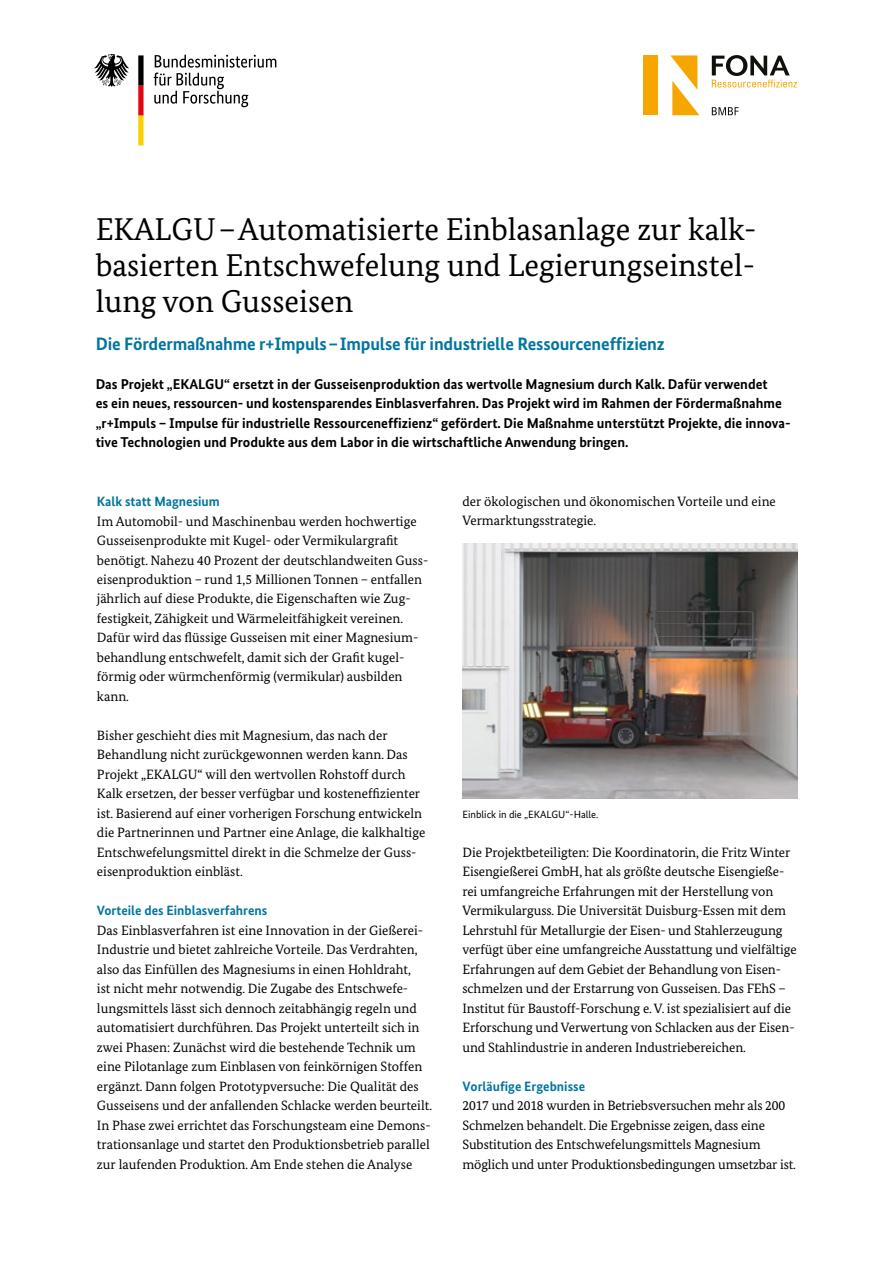
<style>
.page{position:relative;width:893px;height:1263px;background:#fff}
.page>*{position:absolute;margin:0;border:0;box-sizing:border-box;transform-origin:0 0}
.t1{font:31.5px/36px "Bundes Serif";color:#000;text-align:justify}
.t2{font:700 18px "Bundes Sans";letter-spacing:-.01em;color:#0075a0}
.t3{font:700 14.25px/19.5px "Bundes Sans";color:#000}
.t4{font:13.5px/19.5px "Bundes Serif";color:#000}
.t5{font:700 13.5px "Bundes Sans";color:#0075a0}
.t6{font:10.5px "Bundes Sans";color:#000}
</style>
<div class="page">
<img style="left:463px;top:544px;width:334px;height:254px">
<svg style="left:154px;top:55px;width:122px;height:52px"></svg>
<svg style="left:94px;top:54px;width:35px;height:33px"></svg>
<svg style="left:138px;top:55px;width:6px;height:90px"></svg>
<div style="left:644px;top:55px;width:14px;height:60px;background:#f7a600"></div>
<svg style="left:670px;top:55px;width:29px;height:60px"></svg>
<svg style="left:712px;top:107px;width:27px;height:8px"></svg>
<svg style="left:712px;top:55px;width:85px;height:32px"></svg>
<h1 class="t1" style="left:96px;top:211px;width:662px">EKALGU–Automatisierte Einblasanlage zur kalk&shy;basierten Entschwefelung und Legierungseinstel&shy;lung von Gusseisen</h1>
<h2 class="t2" style="left:96px;top:333px;width:571px">Die Fördermaßnahme r+Impuls–Impulse für industrielle Ressourceneffizienz</h2>
<p class="t3" style="left:96px;top:374px;width:697px">Das Projekt „EKALGU“ ersetzt in der Gusseisenproduktion das wertvolle Magnesium durch Kalk. Dafür verwendet<br>es ein neues, ressourcen- und kostensparendes Einblasverfahren. Das Projekt wird im Rahmen der Fördermaßnahme „r+Impuls – Impulse für industrielle Ressourceneffizienz“ gefördert. Die Maßnahme unterstützt Projekte, die innova&shy;tive Technologien und Produkte aus dem Labor in die wirtschaftliche Anwendung bringen.</p>
<p class="t5" style="left:97px;top:493px;width:124px">Kalk statt Magnesium</p>
<p class="t4" style="left:97px;top:511px;width:333px">Im Automobil- und Maschinenbau werden hochwertige Gusseisenprodukte mit Kugel- oder Vermikulargrafit benötigt. Nahezu 40 Prozent der deutschlandweiten Guss&shy;eisenproduktion – rund 1,5 Millionen Tonnen – entfallen jährlich auf diese Produkte, die Eigenschaften wie Zug&shy;festigkeit, Zähigkeit und Wärmeleitfähigkeit vereinen.<br>Dafür wird das flüssige Gusseisen mit einer Magnesium&shy;behandlung entschwefelt, damit sich der Grafit kugel&shy;förmig oder würmchenförmig (vermikular) ausbilden kann.</p>
<p class="t4" style="left:97px;top:725px;width:330px">Bisher geschieht dies mit Magnesium, das nach der Behandlung nicht zurückgewonnen werden kann. Das Projekt „EKALGU“ will den wertvollen Rohstoff durch Kalk ersetzen, der besser verfügbar und kosteneffizienter ist. Basierend auf einer vorherigen Forschung entwickeln die Partnerinnen und Partner eine Anlage, die kalkhaltige Entschwefelungsmittel direkt in die Schmelze der Guss&shy;eisenproduktion einbläst.</p>
<p class="t5" style="left:97px;top:902px;width:172px">Vorteile des Einblasverfahrens</p>
<p class="t4" style="left:97px;top:920px;width:337px">Das Einblasverfahren ist eine Innovation in der Gießerei-Industrie und bietet zahlreiche Vorteile. Das Verdrahten, also das Einfüllen des Magnesiums in einen Hohldraht,<br>ist nicht mehr notwendig. Die Zugabe des Entschwefe&shy;lungsmittels lässt sich dennoch zeitabhängig regeln und automatisiert durchführen. Das Projekt unterteilt sich in zwei Phasen: Zunächst wird die bestehende Technik um eine Pilotanlage zum Einblasen von feinkörnigen Stoffen ergänzt. Dann folgen Prototypversuche: Die Qualität des Gusseisens und der anfallenden Schlacke werden beurteilt.<br>In Phase zwei errichtet das Forschungsteam eine Demons&shy;trationsanlage und startet den Produktionsbetrieb parallel zur laufenden Produktion. Am Ende stehen die Analyse</p>
<p class="t4" style="left:462px;top:491px;width:315px">der ökologischen und ökonomischen Vorteile und eine<br>Vermarktungsstrategie.</p>
<p class="t6" style="left:462px;top:808px;width:138px">Einblick in die „EKALGU“-Halle.</p>
<p class="t4" style="left:462px;top:842px;width:336px">Die Projektbeteiligten: Die Koordinatorin, die Fritz Winter Eisengießerei GmbH, hat als größte deutsche Eisengieße&shy;rei umfangreiche Erfahrungen mit der Herstellung von Vermikularguss. Die Universität Duisburg-Essen mit dem Lehrstuhl für Metallurgie der Eisen- und Stahlerzeugung verfügt über eine umfangreiche Ausstattung und vielfältige Erfahrungen auf dem Gebiet der Behandlung von Eisen&shy;schmelzen und der Erstarrung von Gusseisen. Das FEhS – Institut für Baustoff-Forschung e.V. ist spezialisiert auf die Erforschung und Verwertung von Schlacken aus der Eisen&shy;und Stahlindustrie in anderen Industriebereichen.</p>
<p class="t5" style="left:462px;top:1078px;width:124px">Vorläufige Ergebnisse</p>
<p class="t4" style="left:462px;top:1096px;width:335px">2017 und 2018 wurden in Betriebsversuchen mehr als 200<br>Schmelzen behandelt. Die Ergebnisse zeigen, dass eine Substitution des Entschwefelungsmittels Magnesium möglich und unter Produktionsbedingungen umsetzbar ist.</p>
</div>
